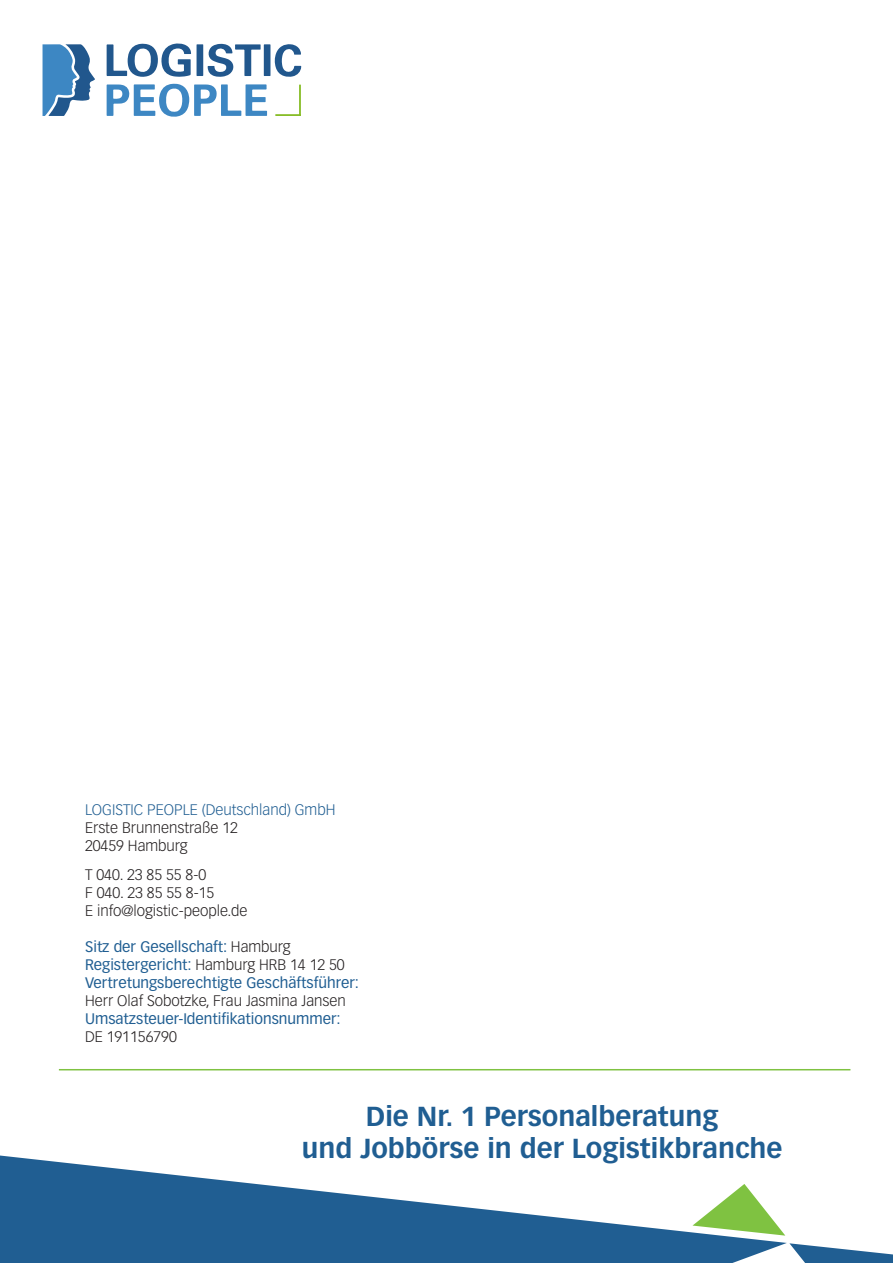
<style>
.page{position:relative;width:893px;height:1263px;background:#fff}
.page>*{position:absolute;margin:0;border:0;box-sizing:border-box;transform-origin:0 0}
.t1{font:700 27px/32.4px "Vectora LT Pro";color:#205e92;text-align:center}
.t2{font:15px/18px "Vectora LT Pro";color:#205e92}
.t3{font:300 15px/18px "Vectora LT Pro";color:#231f20}
.t4{font:300 15px "Vectora LT Pro";color:#205e92}
.s1{font-weight:300;color:#231f20}
</style>
<div class="page">
<svg style="left:43px;top:44px;width:52px;height:72px"></svg>
<svg style="left:106px;top:43px;width:195px;height:34px"></svg>
<svg style="left:107px;top:84px;width:160px;height:33px"></svg>
<hr style="left:275px;top:114px;width:26px;height:2px;background:#86bc25">
<hr style="left:299px;top:85px;width:2px;height:31px;background:#86bc25">
<svg style="left:789px;top:1243px;width:104px;height:20px"></svg>
<svg style="left:0;top:1155px;width:787px;height:108px;fill:#205e92"></svg>
<hr style="left:59px;top:1069px;width:791px;height:1px;background:#7fc241">
<p class="t4" style="left:85px;top:800px;width:252px">LOGISTIC PEOPLE (Deutschland) GmbH</p>
<p class="t3" style="left:85px;top:818px;width:154px">Erste Brunnenstraße 12<br>20459 Hamburg</p>
<p class="t3" style="left:85px;top:865px;width:164px">T 040. 23 85 55 8-0<br>F 040. 23 85 55 8-15<br>E info@logistic-people.de</p>
<p class="t2" style="left:85px;top:937px;width:275px">Sitz der Gesellschaft: <span class="s1">Hamburg<br></span>Registergericht: <span class="s1">Hamburg HRB 14 12 50<br></span>Vertretungsberechtigte Geschäftsführer:</p>
<p class="t3" style="left:85px;top:991px;width:262px">Herr Olaf Sobotzke, Frau Jasmina Jansen</p>
<p class="t2" style="left:85px;top:1009px;width:257px">Umsatzsteuer-Identifikationsnummer:</p>
<p class="t3" style="left:85px;top:1027px;width:93px">DE 191156790</p>
<h1 class="t1" style="left:302px;top:1100px;width:482px">Die Nr. 1 Personalberatung<br>und Jobbörse in der Logistikbranche</h1>
</div>
